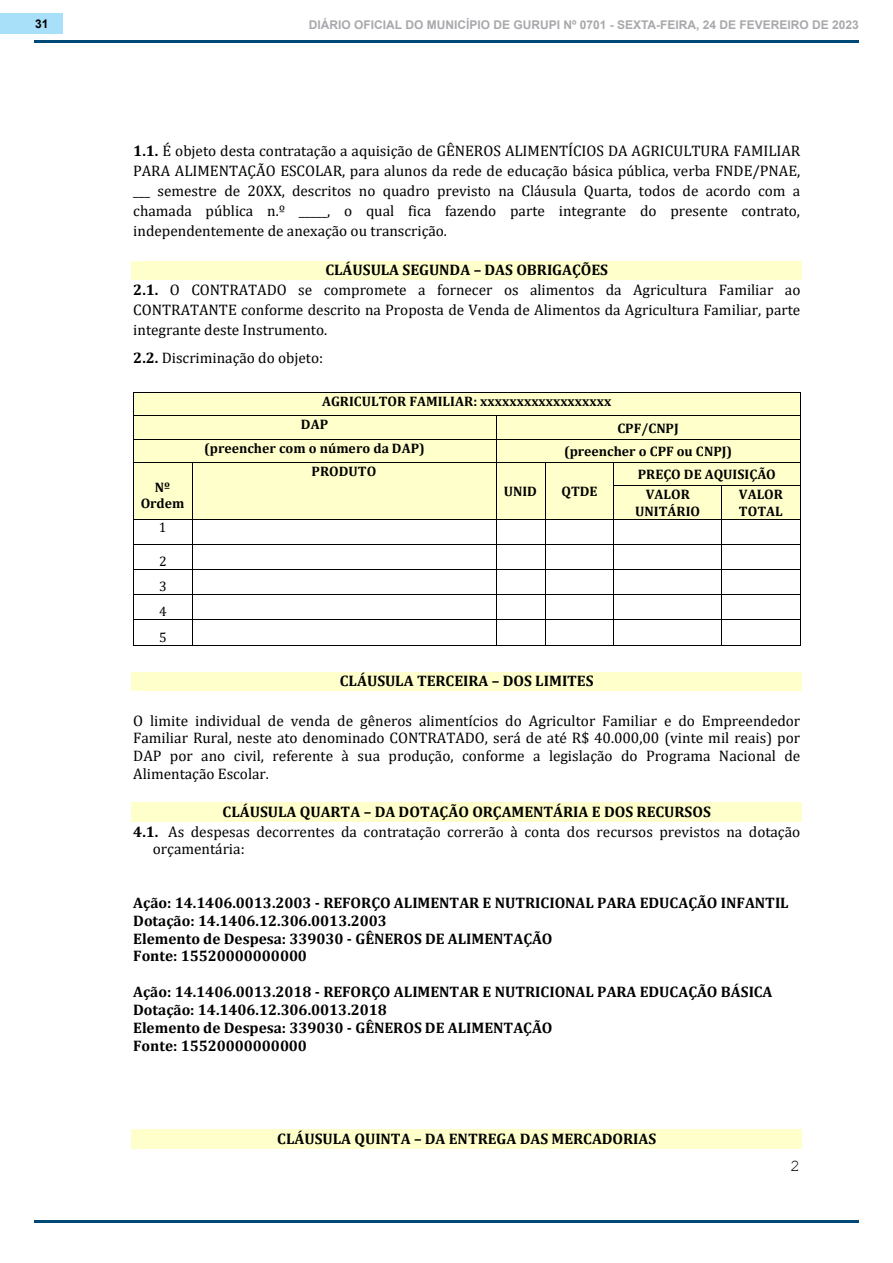
<style>
.page{position:relative;width:893px;height:1263px;background:#fff}
.page>*{position:absolute;margin:0;border:0;box-sizing:border-box;transform-origin:0 0}
.t1{font:16.65px "Courier New";color:#000}
.t2{font:15.3px/19.8px "Cambria";color:#000;text-align:justify}
.t3{font:700 15.3px/17.9px "Cambria";color:#000}
.t4{font:700 13.8px/16.2px "Cambria";color:#000}
.t5{font:13.8px/25.2px "Cambria";color:#000;text-align:justify}
.t6{font:700 12px "Arial";color:#a8a9ad}
.t7{font:700 12px "Arial";color:#000001}
.s1{font-weight:700}
</style>
<div class="page">
<div style="left:0;top:13px;width:62px;height:21px;background:#a8dff9"></div>
<hr style="left:34px;top:1220px;width:825px;height:3px;background:#004876">
<hr style="left:34px;top:40px;width:825px;height:3px;background:#004876">
<div style="left:131px;top:261px;width:671px;height:20px;background:#ffc"></div>
<div style="left:134px;top:393px;width:666px;height:23px;background:#ffc"></div>
<hr style="left:134px;top:392px;width:666px;height:1px;background:#000">
<div style="left:134px;top:416px;width:362px;height:23px;background:#ffc"></div>
<div style="left:496px;top:416px;width:304px;height:23px;background:#ffc"></div>
<hr style="left:134px;top:416px;width:362px;height:1px;background:#000">
<hr style="left:496px;top:416px;width:304px;height:1px;background:#000">
<div style="left:134px;top:439px;width:362px;height:23px;background:#ffc"></div>
<div style="left:496px;top:439px;width:304px;height:23px;background:#ffc"></div>
<hr style="left:134px;top:439px;width:362px;height:1px;background:#000">
<hr style="left:496px;top:439px;width:304px;height:1px;background:#000">
<div style="left:134px;top:463px;width:58px;height:56px;background:#ffc"></div>
<div style="left:192px;top:463px;width:304px;height:56px;background:#ffc"></div>
<div style="left:496px;top:463px;width:49px;height:56px;background:#ffc"></div>
<div style="left:546px;top:463px;width:67px;height:56px;background:#ffc"></div>
<div style="left:614px;top:463px;width:186px;height:22px;background:#ffc"></div>
<hr style="left:134px;top:462px;width:58px;height:1px;background:#000">
<hr style="left:192px;top:462px;width:304px;height:1px;background:#000">
<hr style="left:496px;top:462px;width:49px;height:1px;background:#000">
<hr style="left:546px;top:462px;width:67px;height:1px;background:#000">
<hr style="left:614px;top:462px;width:186px;height:1px;background:#000">
<div style="left:614px;top:486px;width:107px;height:33px;background:#ffc"></div>
<div style="left:722px;top:486px;width:78px;height:33px;background:#ffc"></div>
<svg style="left:133px;top:392px;width:1px;height:94px"></svg>
<svg style="left:192px;top:463px;width:1px;height:23px"></svg>
<svg style="left:496px;top:417px;width:1px;height:69px"></svg>
<svg style="left:545px;top:462px;width:1px;height:24px"></svg>
<svg style="left:613px;top:462px;width:1px;height:24px"></svg>
<hr style="left:614px;top:485px;width:107px;height:1px;background:#000">
<hr style="left:722px;top:485px;width:78px;height:1px;background:#000">
<svg style="left:800px;top:392px;width:1px;height:94px"></svg>
<hr style="left:133px;top:486px;width:1px;height:33px;background:#000">
<hr style="left:192px;top:486px;width:1px;height:33px;background:#000">
<hr style="left:496px;top:486px;width:1px;height:33px;background:#000">
<hr style="left:545px;top:486px;width:1px;height:33px;background:#000">
<hr style="left:613px;top:486px;width:1px;height:33px;background:#000">
<hr style="left:721px;top:486px;width:1px;height:33px;background:#000">
<hr style="left:800px;top:486px;width:1px;height:33px;background:#000">
<hr style="left:134px;top:519px;width:58px;height:1px;background:#000">
<hr style="left:192px;top:519px;width:304px;height:1px;background:#000">
<hr style="left:496px;top:519px;width:49px;height:1px;background:#000">
<hr style="left:546px;top:519px;width:67px;height:1px;background:#000">
<hr style="left:614px;top:519px;width:107px;height:1px;background:#000">
<hr style="left:722px;top:519px;width:78px;height:1px;background:#000">
<hr style="left:134px;top:544px;width:58px;height:1px;background:#000">
<hr style="left:192px;top:544px;width:304px;height:1px;background:#000">
<hr style="left:496px;top:544px;width:49px;height:1px;background:#000">
<hr style="left:546px;top:544px;width:67px;height:1px;background:#000">
<hr style="left:614px;top:544px;width:107px;height:1px;background:#000">
<hr style="left:722px;top:544px;width:78px;height:1px;background:#000">
<hr style="left:134px;top:569px;width:58px;height:1px;background:#000">
<hr style="left:192px;top:569px;width:304px;height:1px;background:#000">
<hr style="left:496px;top:569px;width:49px;height:1px;background:#000">
<hr style="left:546px;top:569px;width:67px;height:1px;background:#000">
<hr style="left:614px;top:569px;width:107px;height:1px;background:#000">
<hr style="left:722px;top:569px;width:78px;height:1px;background:#000">
<hr style="left:134px;top:594px;width:58px;height:1px;background:#000">
<hr style="left:192px;top:594px;width:304px;height:1px;background:#000">
<hr style="left:496px;top:594px;width:49px;height:1px;background:#000">
<hr style="left:546px;top:594px;width:67px;height:1px;background:#000">
<hr style="left:614px;top:594px;width:107px;height:1px;background:#000">
<hr style="left:722px;top:594px;width:78px;height:1px;background:#000">
<hr style="left:134px;top:619px;width:58px;height:1px;background:#000">
<hr style="left:192px;top:619px;width:304px;height:1px;background:#000">
<hr style="left:496px;top:619px;width:49px;height:1px;background:#000">
<hr style="left:546px;top:619px;width:67px;height:1px;background:#000">
<hr style="left:614px;top:619px;width:107px;height:1px;background:#000">
<hr style="left:722px;top:619px;width:78px;height:1px;background:#000">
<svg style="left:133px;top:519px;width:1px;height:127px"></svg>
<hr style="left:134px;top:645px;width:58px;height:1px;background:#000">
<svg style="left:192px;top:520px;width:1px;height:125px"></svg>
<hr style="left:192px;top:645px;width:304px;height:1px;background:#000">
<svg style="left:496px;top:520px;width:1px;height:125px"></svg>
<hr style="left:496px;top:645px;width:49px;height:1px;background:#000">
<svg style="left:545px;top:519px;width:1px;height:127px"></svg>
<hr style="left:546px;top:645px;width:67px;height:1px;background:#000">
<svg style="left:613px;top:519px;width:1px;height:127px"></svg>
<hr style="left:614px;top:645px;width:107px;height:1px;background:#000">
<svg style="left:721px;top:519px;width:1px;height:127px"></svg>
<hr style="left:722px;top:645px;width:78px;height:1px;background:#000">
<svg style="left:800px;top:519px;width:1px;height:127px"></svg>
<div style="left:131px;top:672px;width:671px;height:19px;background:#ffc"></div>
<div style="left:131px;top:802px;width:671px;height:20px;background:#ffc"></div>
<div style="left:131px;top:1129px;width:671px;height:20px;background:#ffc"></div>
<p class="t7" style="left:35px;top:15px;width:15px">31</p>
<p class="t6" style="left:309px;top:16px;width:552px">DIÁRIO OFICIAL DO MUNICÍPIO DE GURUPI Nº 0701 - SEXTA-FEIRA, 24 DE FEVEREIRO DE 2023</p>
<p class="t2" style="left:133px;top:141px;width:669px"><span class="s1">1.1.</span> É objeto desta contratação a aquisição de GÊNEROS ALIMENTÍCIOS DA AGRICULTURA FAMILIAR PARA ALIMENTAÇÃO ESCOLAR, para alunos da rede de educação básica pública, verba FNDE/PNAE, ___ semestre de 20XX, descritos no quadro previsto na Cláusula Quarta, todos de acordo com a chamada pública n.º _____, o qual fica fazendo parte integrante do presente contrato, independentemente de anexação ou transcrição.</p>
<p class="t2" style="left:133px;top:260px;width:669px;text-align:left;text-indent:192px"><span class="s1">CLÁUSULA SEGUNDA – DAS OBRIGAÇÕES<br>2.1.</span> O CONTRATADO se compromete a fornecer os alimentos da Agricultura Familiar ao CONTRATANTE conforme descrito na Proposta de Venda de Alimentos da Agricultura Familiar, parte integrante deste Instrumento.</p>
<p class="t2" style="left:133px;top:347px;width:192px"><span class="s1">2.2.</span> Discriminação do objeto:</p>
<p class="t4" style="left:301px;top:389px;width:312px;line-height:23.4px;text-indent:21px">AGRICULTOR FAMILIAR: xxxxxxxxxxxxxxxxxx<br>DAP</p>
<p class="t4" style="left:617px;top:419px;width:63px">CPF/CNPJ</p>
<p class="t4" style="left:141px;top:479px;width:45px;text-align:center">Nº<br>Ordem</p>
<p class="t5" style="left:159px;top:515px;width:9px">1</p>
<p class="t5" style="left:159px;top:548px;width:9px">2<br>3<br>4<br>5</p>
<p class="t4" style="left:204px;top:439px;width:222px">(preencher com o número da DAP)</p>
<p class="t4" style="left:564px;top:442px;width:170px">(preencher o CPF ou CNPJ)</p>
<p class="t4" style="left:312px;top:463px;width:66px">PRODUTO</p>
<p class="t4" style="left:504px;top:482px;width:35px">UNID</p>
<p class="t4" style="left:561px;top:482px;width:38px">QTDE</p>
<p class="t4" style="left:646px;top:464px;width:132px;line-height:20.1px;text-indent:-8px">PREÇO DE AQUISIÇÃO<br>VALOR</p>
<p class="t4" style="left:635px;top:502px;width:66px">UNITÁRIO</p>
<p class="t4" style="left:739px;top:486px;width:46px">VALOR<br>TOTAL</p>
<p class="t3" style="left:340px;top:671px;width:255px">CLÁUSULA TERCEIRA – DOS LIMITES</p>
<p class="t2" style="left:133px;top:711px;width:669px;line-height:17.9px">O limite individual de venda de gêneros alimentícios do Agricultor Familiar e do Empreendedor Familiar Rural, neste ato denominado CONTRATADO, será de até R$ 40.000,00 (vinte mil reais) por DAP por ano civil, referente à sua produção, conforme a legislação do Programa Nacional de Alimentação Escolar.</p>
<p class="t2" style="left:133px;top:802px;width:669px;text-align:center"><span class="s1">CLÁUSULA QUARTA – DA DOTAÇÃO ORÇAMENTÁRIA E DOS RECURSOS<br>4.1.</span> As despesas decorrentes da contratação correrão à conta dos recursos previstos na dotação</p>
<p class="t2" style="left:153px;top:839px;width:93px">orçamentária:</p>
<p class="t3" style="left:133px;top:893px;width:657px">Ação: 14.1406.0013.2003 - REFORÇO ALIMENTAR E NUTRICIONAL PARA EDUCAÇÃO INFANTIL Dotação: 14.1406.12.306.0013.2003<br>Elemento de Despesa: 339030 - GÊNEROS DE ALIMENTAÇÃO<br>Fonte: 15520000000000</p>
<p class="t3" style="left:133px;top:982px;width:641px">Ação: 14.1406.0013.2018 - REFORÇO ALIMENTAR E NUTRICIONAL PARA EDUCAÇÃO BÁSICA Dotação: 14.1406.12.306.0013.2018<br>Elemento de Despesa: 339030 - GÊNEROS DE ALIMENTAÇÃO<br>Fonte: 15520000000000</p>
<p class="t3" style="left:277px;top:1129px;width:381px">CLÁUSULA QUINTA – DA ENTREGA DAS MERCADORIAS</p>
<p class="t1" style="left:790px;top:1155px;width:11px">2</p>
</div>
